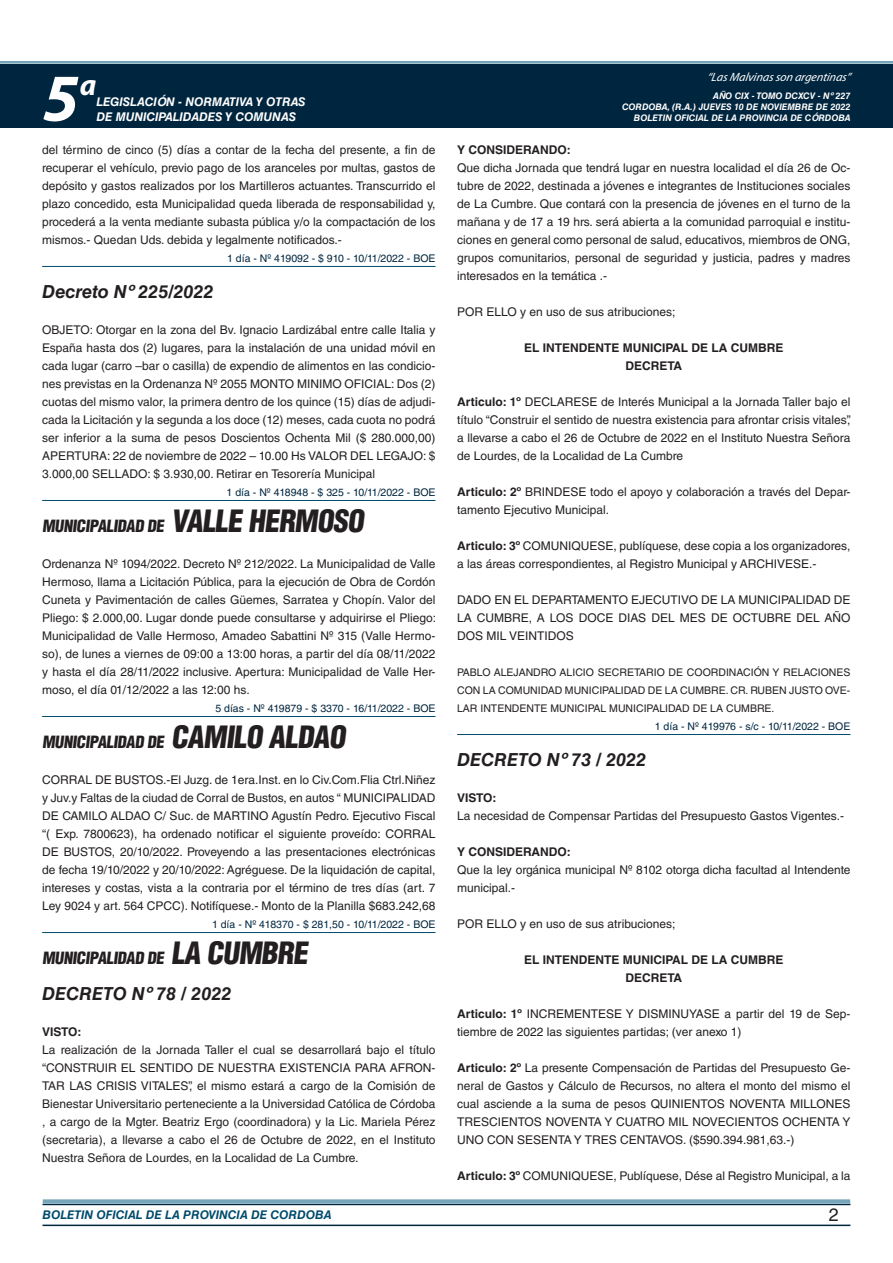
<style>
.page{position:relative;width:893px;height:1263px;background:#fff}
.page>*{position:absolute;margin:0;border:0;box-sizing:border-box;transform-origin:0 0}
.t1{font:italic 700 67.5px "Myriad Pro";color:#fff}
.t2{font:italic 700 30px "Myriad Pro";color:#fff}
.DOC__N{font:italic 700 18px "Helvetica LT Std";color:#231f20}
.t3{font:18px "Helvetica LT Std";color:#231f20}
.BASE{font:900 condensed 16.5px "Helvetica LT Std";color:#231f20}
.BASE-2{font:12px/18px "Helvetica LT Std";color:#231f20;text-align:justify}
.RESUELVE{font:700 12px "Helvetica LT Std";color:#231f20}
.t4{font:italic 700 12px "Helvetica LT Std";color:#fff}
.BASE-3{font:700 12px "Helvetica LT Std";color:#231f20}
.t5{font:italic 700 12px "Helvetica LT Std";color:#004b6c}
.t6{font:italic 12px "Myriad Pro";color:#fff}
.FECHA_DE_VENCIMIENTO{font:10.5px "Helvetica LT Std";color:#00263f}
.FIRMA{font:10.5px/18px "Helvetica LT Std";color:#231f20;text-align:justify}
.t7{font:italic 700 9px/10.8px "Helvetica LT Std";color:#fff;text-align:right}
.s1{font-size:30px}
.s2{font-weight:700}
</style>
<div class="page">
<div style="left:0;top:61px;width:893px;height:6px;background:#fff;opacity:.75"></div>
<div style="left:0;top:64px;width:893px;height:64px;background:#00263f"></div>
<hr style="left:43px;top:1224px;width:807px;height:2px;background:#00263f">
<div style="left:42px;top:1198px;width:809px;height:8px;background:#fff;opacity:.75"></div>
<hr style="left:42px;top:266px;width:393px;height:1px;background:#004b6c">
<hr style="left:42px;top:500px;width:393px;height:1px;background:#004b6c">
<hr style="left:42px;top:716px;width:393px;height:1px;background:#004b6c">
<hr style="left:42px;top:932px;width:393px;height:1px;background:#004b6c">
<hr style="left:457px;top:734px;width:393px;height:1px;background:#004b6c">
<h1 class="t1" style="left:43px;top:54px;width:38px">5</h1>
<h2 class="t2" style="left:80px;top:66px;width:18px">a</h2>
<p class="t4" style="left:96px;top:95px;width:211px">LEGISLACIÓN - NORMATIVA Y OTRAS</p>
<p class="t4" style="left:96px;top:109px;width:201px">DE MUNICIPALIDADES Y COMUNAS</p>
<p class="BASE-2" style="left:42px;top:141px;width:395px">del término de cinco (5) días a contar de la fecha del presente, a fin de recuperar el vehículo, previo pago de los aranceles por multas, gastos de depósito y gastos realizados por los Martilleros actuantes. Transcurrido el plazo concedido, esta Municipalidad queda liberada de responsabilidad y, procederá a la venta mediante subasta pública y/o la compactación de los mismos.- Quedan Uds. debida y legalmente notificados.-</p>
<p class="FECHA_DE_VENCIMIENTO" style="left:227px;top:252px;width:210px">1 día - Nº 419092 - $ 910 - 10/11/2022 - BOE</p>
<p class="DOC__N" style="left:42px;top:280px;width:173px">Decreto Nº 225/2022</p>
<p class="BASE-2" style="left:42px;top:321px;width:395px">OBJETO: Otorgar en la zona del Bv. Ignacio Lardizábal entre calle Italia y España hasta dos (2) lugares, para la instalación de una unidad móvil en cada lugar (carro –bar o casilla) de expendio de alimentos en las condicio&shy;nes previstas en la Ordenanza Nº 2055 MONTO MINIMO OFICIAL: Dos (2) cuotas del mismo valor, la primera dentro de los quince (15) días de adjudi&shy;cada la Licitación y la segunda a los doce (12) meses, cada cuota no podrá ser inferior a la suma de pesos Doscientos Ochenta Mil ($ 280.000,00)<br>APERTURA: 22 de noviembre de 2022 – 10.00 Hs VALOR DEL LEGAJO: $ 3.000,00 SELLADO: $ 3.930,00. Retirar en Tesorería Municipal</p>
<p class="FECHA_DE_VENCIMIENTO" style="left:227px;top:486px;width:210px">1 día - Nº 418948 - $ 325 - 10/11/2022 - BOE</p>
<p class="BASE" style="left:42px;top:515px;width:328px">MUNICIPALIDAD DE <span class="s1">VALLE HERMOSO</span></p>
<p class="BASE-2" style="left:42px;top:555px;width:395px">Ordenanza Nº 1094/2022. Decreto Nº 212/2022. La Municipalidad de Valle Hermoso, llama a Licitación Pública, para la ejecución de Obra de Cordón Cuneta y Pavimentación de calles Güemes, Sarratea y Chopín. Valor del Pliego: $ 2.000,00. Lugar donde puede consultarse y adquirirse el Pliego:<br>Municipalidad de Valle Hermoso, Amadeo Sabattini Nº 315 (Valle Hermo&shy;so), de lunes a viernes de 09:00 a 13:00 horas, a partir del día 08/11/2022 y hasta el día 28/11/2022 inclusive. Apertura: Municipalidad de Valle Her&shy;moso, el día 01/12/2022 a las 12:00 hs.</p>
<p class="FECHA_DE_VENCIMIENTO" style="left:215px;top:702px;width:222px">5 días - Nº 419879 - $ 3370 - 16/11/2022 - BOE</p>
<p class="BASE" style="left:42px;top:731px;width:310px">MUNICIPALIDAD DE <span class="s1">CAMILO ALDAO</span></p>
<p class="BASE-2" style="left:42px;top:771px;width:395px">CORRAL DE BUSTOS.-El Juzg. de 1era.Inst. en lo Civ.Com.Flia Ctrl.Niñez y Juv.y Faltas de la ciudad de Corral de Bustos, en autos “ MUNICIPALIDAD DE CAMILO ALDAO C/ Suc. de MARTINO Agustín Pedro. Ejecutivo Fiscal “( Exp. 7800623), ha ordenado notificar el siguiente proveído: CORRAL DE BUSTOS, 20/10/2022. Proveyendo a las presentaciones electrónicas de fecha 19/10/2022 y 20/10/2022: Agréguese. De la liquidación de capital, intereses y costas, vista a la contraria por el término de tres días (art. 7<br>Ley 9024 y art. 564 CPCC). Notifíquese.- Monto de la Planilla $683.242,68</p>
<p class="FECHA_DE_VENCIMIENTO" style="left:212px;top:918px;width:225px">1 día - Nº 418370 - $ 281,50 - 10/11/2022 - BOE</p>
<p class="BASE" style="left:42px;top:947px;width:272px">MUNICIPALIDAD DE <span class="s1">LA CUMBRE</span></p>
<p class="DOC__N" style="left:42px;top:982px;width:191px">DECRETO Nº 78 / 2022</p>
<p class="BASE-3" style="left:42px;top:1024px;width:41px">VISTO:</p>
<p class="BASE-2" style="left:42px;top:1041px;width:395px">La realización de la Jornada Taller el cual se desarrollará bajo el título “CONSTRUIR EL SENTIDO DE NUESTRA EXISTENCIA PARA AFRON-TAR LAS CRISIS VITALES”, el mismo estará a cargo de la Comisión de Bienestar Universitario perteneciente a la Universidad Católica de Córdoba , a cargo de la Mgter. Beatriz Ergo (coordinadora) y la Lic. Mariela Pérez (secretaria), a llevarse a cabo el 26 de Octubre de 2022, en el Instituto Nuestra Señora de Lourdes, en la Localidad de La Cumbre.</p>
<p class="t6" style="left:707px;top:70px;width:145px">“LasMalvinasson argentinas”</p>
<p class="t7" style="left:622px;top:91px;width:230px">AÑO CIX - TOMO DCXCV - Nº 227<br>CORDOBA, (R.A.) JUEVES 10 DE NOVIEMBRE DE 2022<br>BOLETIN OFICIAL DE LA PROVINCIA DE CÓRDOBA</p>
<p class="BASE-3" style="left:457px;top:142px;width:115px">Y CONSIDERANDO:</p>
<p class="BASE-2" style="left:457px;top:159px;width:395px">Que dicha Jornada que tendrá lugar en nuestra localidad el día 26 de Oc&shy;tubre de 2022, destinada a jóvenes e integrantes de Instituciones sociales de La Cumbre. Que contará con la presencia de jóvenes en el turno de la mañana y de 17 a 19 hrs. será abierta a la comunidad parroquial e institu&shy;ciones en general como personal de salud, educativos, miembros de ONG, grupos comunitarios, personal de seguridad y justicia, padres y madres interesados en la temática .-</p>
<p class="BASE-2" style="left:457px;top:303px;width:220px">POR ELLO y en uso de sus atribuciones;</p>
<p class="RESUELVE" style="left:524px;top:340px;width:261px">EL INTENDENTE MUNICIPAL DE LA CUMBRE</p>
<p class="RESUELVE" style="left:625px;top:358px;width:58px">DECRETA</p>
<p class="BASE-2" style="left:457px;top:393px;width:395px"><span class="s2">Articulo: 1º</span> DECLARESE de Interés Municipal a la Jornada Taller bajo el título “Construir el sentido de nuestra existencia para afrontar crisis vitales”, a llevarse a cabo el 26 de Octubre de 2022 en el Instituto Nuestra Señora de Lourdes, de la Localidad de La Cumbre</p>
<p class="BASE-2" style="left:457px;top:483px;width:395px"><span class="s2">Articulo: 2º</span> BRINDESE todo el apoyo y colaboración a través del Depar&shy;tamento Ejecutivo Municipal.</p>
<p class="BASE-2" style="left:457px;top:537px;width:395px"><span class="s2">Articulo: 3º</span> COMUNIQUESE, publíquese, dese copia a los organizadores, a las áreas correspondientes, al Registro Municipal y ARCHIVESE.-</p>
<p class="BASE-2" style="left:457px;top:591px;width:395px">DADO EN EL DEPARTAMENTO EJECUTIVO DE LA MUNICIPALIDAD DE LA CUMBRE, A LOS DOCE DIAS DEL MES DE OCTUBRE DEL AÑO DOS MIL VEINTIDOS</p>
<p class="FIRMA" style="left:457px;top:663px;width:395px">PABLO ALEJANDRO ALICIO SECRETARIO DE COORDINACIÓN Y RELACIONES CON LA COMUNIDAD MUNICIPALIDAD DE LA CUMBRE. CR. RUBEN JUSTO OVE-LAR INTENDENTE MUNICIPAL MUNICIPALIDAD DE LA CUMBRE.</p>
<p class="FECHA_DE_VENCIMIENTO" style="left:655px;top:720px;width:197px">1 día - Nº 419976 - s/c - 10/11/2022 - BOE</p>
<p class="DOC__N" style="left:457px;top:748px;width:191px">DECRETO Nº 73 / 2022</p>
<p class="BASE-3" style="left:457px;top:790px;width:41px">VISTO:</p>
<p class="BASE-2" style="left:457px;top:807px;width:388px">La necesidad de Compensar Partidas del Presupuesto Gastos Vigentes.-</p>
<p class="BASE-3" style="left:457px;top:844px;width:115px">Y CONSIDERANDO:</p>
<p class="BASE-2" style="left:457px;top:861px;width:395px">Que la ley orgánica municipal Nº 8102 otorga dicha facultad al Intendente municipal.-</p>
<p class="BASE-2" style="left:457px;top:915px;width:220px">POR ELLO y en uso de sus atribuciones;</p>
<p class="RESUELVE" style="left:524px;top:952px;width:261px">EL INTENDENTE MUNICIPAL DE LA CUMBRE</p>
<p class="RESUELVE" style="left:625px;top:970px;width:58px">DECRETA</p>
<p class="BASE-2" style="left:457px;top:1005px;width:395px"><span class="s2">Articulo: 1º</span> INCREMENTESE Y DISMINUYASE a partir del 19 de Sep&shy;tiembre de 2022 las siguientes partidas; (ver anexo 1)</p>
<p class="BASE-2" style="left:457px;top:1059px;width:395px"><span class="s2">Articulo: 2º</span> La presente Compensación de Partidas del Presupuesto Ge&shy;neral de Gastos y Cálculo de Recursos, no altera el monto del mismo el cual asciende a la suma de pesos QUINIENTOS NOVENTA MILLONES TRESCIENTOS NOVENTA Y CUATRO MIL NOVECIENTOS OCHENTA Y UNO CON SESENTA Y TRES CENTAVOS. ($590.394.981,63.-)</p>
<p class="BASE-2" style="left:457px;top:1167px;width:395px"><span class="s2">Articulo: 3º</span> COMUNIQUESE, Publíquese, Dése al Registro Municipal, a la</p>
<p class="t5" style="left:43px;top:1208px;width:290px">BOLETIN OFICIAL DE LA PROVINCIA DE CORDOBA</p>
<p class="t3" style="left:829px;top:1204px;width:12px">2</p>
</div>
